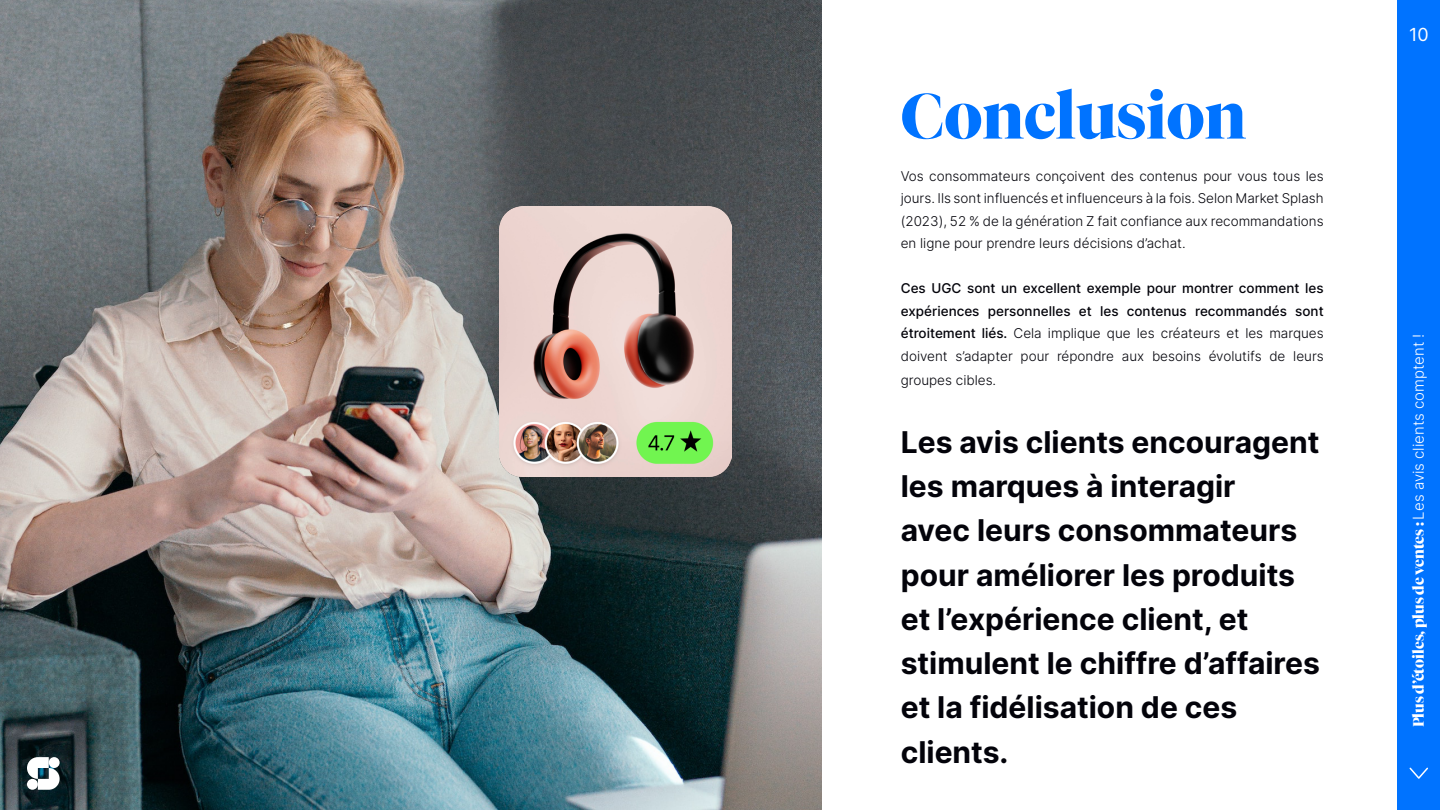
<style>
.page{position:relative;width:1440px;height:810px;background:#fff}
.page>*{position:absolute;margin:0;border:0;box-sizing:border-box;transform-origin:0 0}
.t1{font:700 63.75px "Tiempos Fine";color:#0073ff}
.t2{font:700 30px/44.2px "Inter";color:#03030a}
.t3{font:18px "Inter";color:#fff}
.t4{font:700 15px "Tiempos Fine";color:#fff}
.t5{font:300 13.5px/22.5px "Inter";color:#03030a;text-align:justify}
.t6{font:500 13.5px/22.5px "Inter";color:#03030a;text-align:justify}
.s1{font-weight:300}
.s2{font-family:"Inter";font-weight:300}
</style>
<div class="page">
<img style="left:0;top:0;width:821px;height:810px">
<img style="left:500px;top:206px;width:232px;height:270px">
<div style="left:1398px;top:0;width:42px;height:810px;background:#0073ff"></div>
<svg style="left:27px;top:757px;width:33px;height:33px"></svg>
<svg style="left:1409px;top:767px;width:19px;height:12px"></svg>
<h1 class="t1" style="left:901px;top:78px;width:347px">Conclusion</h1>
<p class="t5" style="left:901px;top:164px;width:424px">Vos consommateurs conçoivent des contenus pour vous tous les jours. Ils sont influencés et influenceurs à la fois. Selon Market Splash (2023), 52 % de la génération Z fait confiance aux recommandations en ligne pour prendre leurs décisions d’achat.</p>
<p class="t6" style="left:901px;top:277px;width:424px">Ces UGC sont un excellent exemple pour montrer comment les expériences personnelles et les contenus recommandés sont étroitement liés. <span class="s1">Cela implique que les créateurs et les marques doivent s’adapter pour répondre aux besoins évolutifs de leurs</span></p>
<p class="t5" style="left:901px;top:368px;width:97px">groupes cibles.</p>
<h2 class="t2" style="left:901px;top:419px;width:421px">Les avis clients encouragent les marques à interagir<br>avec leurs consommateurs pour améliorer les produits et l’expérience client, et stimulent le chiffre d’affaires et la fidélisation de ces clients.</h2>
<h3 class="t3" style="left:1409px;top:22px;width:21px">10</h3>
<p class="t4" style="left:1410px;top:727px;width:395px;rotate:-90deg">Plus d’étoiles, plus de ventes : <span class="s2">Les avis clients comptent !</span></p>
</div>
